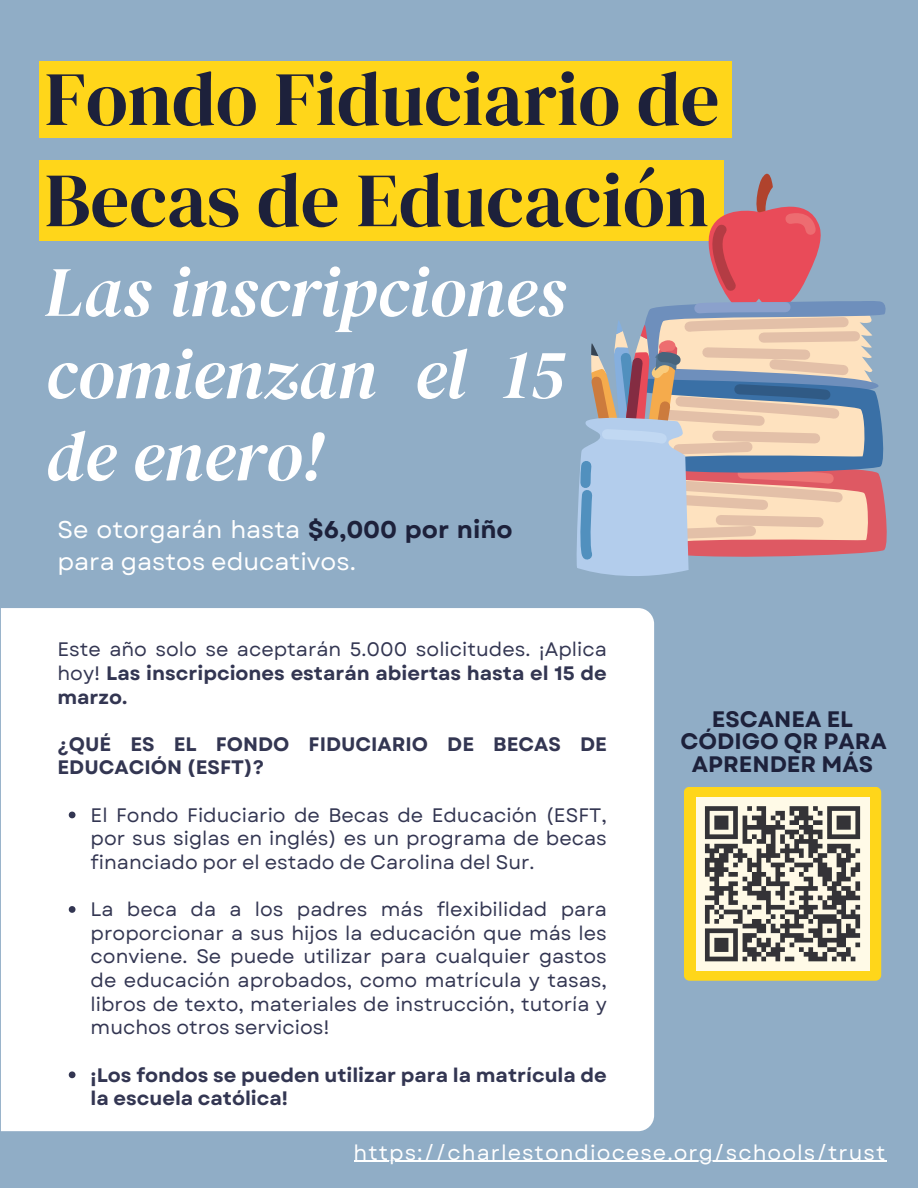
<style>
.page{position:relative;width:918px;height:1188px;background:#90adc6}
.page>*{position:absolute;margin:0;border:0;box-sizing:border-box;transform-origin:0 0}
.t1{font:76.65px/101.2px "DM Serif Display";color:#1d213b}
.t2{font:italic 70.65px/82.2px "DM Serif Display";color:#fff;text-align:justify}
.t3{font:24.3px/32.7px "Garet";color:#fff}
.t4{font:700 22.35px/22.5px "Garet";color:#1d213b;text-align:center}
.t5{font:21px "Garet";letter-spacing:.05em;color:#fff}
.t6{font:19.5px/23.7px "Garet";color:#333652;text-align:justify}
.t7{font:700 19.5px/23.7px "Garet";color:#333652}
.s1{font-weight:700;color:#1d213b}
.s2{font-weight:700}
</style>
<div class="page">
<div style="left:0;top:608px;width:654px;height:523px;background:#fff"></div>
<div style="left:39px;top:160px;width:684px;height:80px;background:#ffd61a"></div>
<div style="left:39px;top:62px;width:692px;height:76px;background:#ffd61a"></div>
<svg style="left:575px;top:168px;width:312px;height:408px"></svg>
<svg style="left:69px;top:812px;width:7px;height:6px"></svg>
<svg style="left:69px;top:906px;width:7px;height:7px"></svg>
<svg style="left:69px;top:1071px;width:7px;height:7px"></svg>
<hr style="left:354px;top:1161px;width:532px;height:1px;background:#fff">
<div style="left:684px;top:787px;width:197px;height:194px;background:#ffd61a;border-radius:6px"></div>
<div style="left:696px;top:797px;width:174px;height:174px;background:#fffae7"></div>
<svg style="left:704px;top:806px;width:157px;height:156px"></svg>
<p class="t1" style="left:45px;top:47px;width:676px">Fondo Fiduciario de<br>Becas de Educación</p>
<p class="t2" style="left:45px;top:250px;width:522px">Las inscripciones comienzan el 15 de enero!</p>
<p class="t3" style="left:58px;top:513px;width:457px">Se otorgarán hasta <span class="s1">$6,000 por niño </span>para gastos educativos.</p>
<p class="t6" style="left:58px;top:638px;width:551px">Este año solo se aceptarán 5.000 solicitudes. ¡Aplica hoy! <span class="s2">Las inscripciones estarán abiertas hasta el 15 de marzo.</span></p>
<p class="t7" style="left:58px;top:732px;width:551px">¿QUÉ ES EL FONDO FIDUCIARIO DE BECAS DE<br>EDUCACIÓN (ESFT)?</p>
<p class="t6" style="left:91px;top:803px;width:518px">El Fondo Fiduciario de Becas de Educación (ESFT, por sus siglas en inglés) es un programa de becas financiado por el estado de Carolina del Sur.</p>
<p class="t6" style="left:91px;top:898px;width:518px">La beca da a los padres más flexibilidad para proporcionar a sus hijos la educación que más les conviene. Se puede utilizar para cualquier gastos de educación aprobados, como matrícula y tasas, libros de texto, materiales de instrucción, tutoría y muchos otros servicios!</p>
<p class="t7" style="left:91px;top:1063px;width:518px">¡Los fondos se pueden utilizar para la matrícula de la escuela católica!</p>
<p class="t4" style="left:680px;top:708px;width:208px">ESCANEA EL<br>CÓDIGO QR PARA<br>APRENDER MÁS</p>
<p class="t5" style="left:354px;top:1137px;width:533px">https://charlestondiocese.org/schools/trust</p>
</div>
